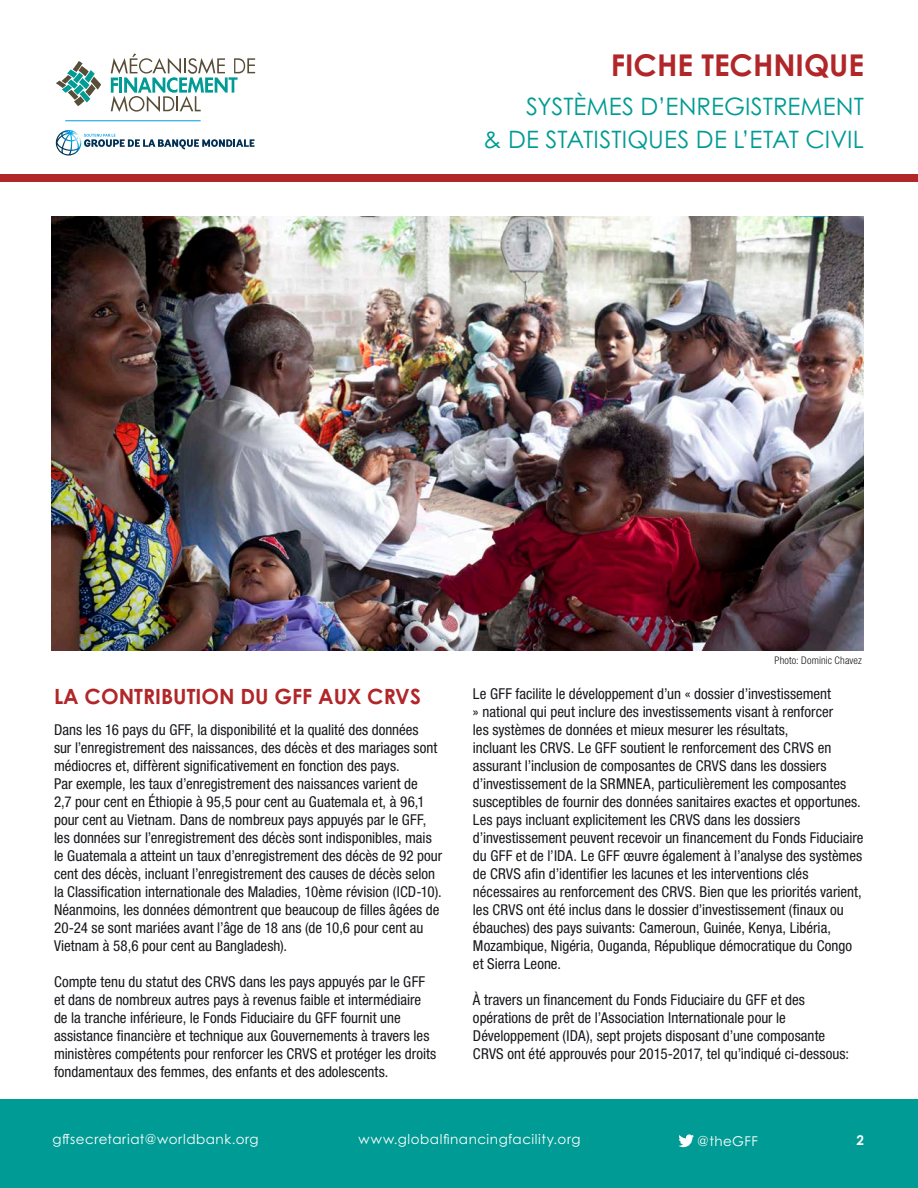
<style>
.page{position:relative;width:918px;height:1188px;background:#fff}
.page>*{position:absolute;margin:0;border:0;box-sizing:border-box;transform-origin:0 0}
.t1{font:700 30px "Century Gothic Std";color:#b12629}
.t2{font:24px/33px "Century Gothic Std";letter-spacing:.005em;color:#009b94;text-align:right}
.t3{font:700 21px "Century Gothic Std";color:#b12629}
.t4{font:condensed 15px/18px "Helvetica Neue LT Std";color:#1a171c}
.t5{font:13.5px "Century Gothic Pro Cyr";letter-spacing:.035em;color:#fff}
.t6{font:700 13.5px "Century Gothic Std";color:#fff}
.t7{font:300 condensed 10.5px "Helvetica Neue LT Std";letter-spacing:.01em;color:#1a171c}
</style>
<div class="page">
<div style="left:0;top:174px;width:918px;height:8px;background:#b12629"></div>
<svg style="left:111px;top:53px;width:144px;height:59px"></svg>
<svg style="left:56px;top:61px;width:45px;height:38px"></svg>
<svg style="left:85px;top:84px;width:11px;height:12px"></svg>
<svg style="left:80px;top:91px;width:10px;height:12px"></svg>
<svg style="left:74px;top:96px;width:10px;height:10px"></svg>
<hr style="left:65px;top:120px;width:136px;height:1px;background:#009ee0">
<svg style="left:56px;top:130px;width:199px;height:26px"></svg>
<div style="left:0;top:1100px;width:918px;height:88px;background:#009b94"></div>
<svg style="left:678px;top:1134px;width:16px;height:13px"></svg>
<img style="left:52px;top:216px;width:811px;height:434px">
<h1 class="t1" style="left:611px;top:46px;width:255px">FICHE TECHNIQUE</h1>
<h2 class="t2" style="left:483px;top:89px;width:382px">SYSTÈMES D’ENREGISTREMENT<br>&amp; DE STATISTIQUES DE L’ETAT CIVIL</h2>
<h3 class="t3" style="left:54px;top:683px;width:368px">LA CONTRIBUTION DU GFF AUX CRVS</h3>
<p class="t4" style="left:54px;top:721px;width:390px">Dans les 16 pays du GFF, la disponibilité et la qualité des données<br>sur l’enregistrement des naissances, des décès et des mariages sont médiocres et, diffèrent significativement en fonction des pays.<br>Par exemple, les taux d’enregistrement des naissances varient de<br>2,7 pour cent en Éthiopie à 95,5 pour cent au Guatemala et, à 96,1 pour cent au Vietnam. Dans de nombreux pays appuyés par le GFF, les données sur l’enregistrement des décès sont indisponibles, mais le Guatemala a atteint un taux d’enregistrement des décès de 92 pour cent des décès, incluant l’enregistrement des causes de décès selon la Classification internationale des Maladies, 10ème révision (ICD-10).<br>Néanmoins, les données démontrent que beaucoup de filles âgées de 20-24 se sont mariées avant l’âge de 18 ans (de 10,6 pour cent au Vietnam à 58,6 pour cent au Bangladesh).</p>
<p class="t4" style="left:54px;top:973px;width:384px">Compte tenu du statut des CRVS dans les pays appuyés par le GFF et dans de nombreux autres pays à revenus faible et intermédiaire de la tranche inférieure, le Fonds Fiduciaire du GFF fournit une assistance financière et technique aux Gouvernements à travers les ministères compétents pour renforcer les CRVS et protéger les droits fondamentaux des femmes, des enfants et des adolescents.</p>
<p class="t7" style="left:774px;top:655px;width:89px">Photo: Dominic Chavez</p>
<p class="t4" style="left:473px;top:684px;width:392px">Le GFF facilite le développement d’un « dossier d’investissement<br>» national qui peut inclure des investissements visant à renforcer<br>les systèmes de données et mieux mesurer les résultats,<br>incluant les CRVS. Le GFF soutient le renforcement des CRVS en assurant l’inclusion de composantes de CRVS dans les dossiers d’investissement de la SRMNEA, particulièrement les composantes susceptibles de fournir des données sanitaires exactes et opportunes.<br>Les pays incluant explicitement les CRVS dans les dossiers d’investissement peuvent recevoir un financement du Fonds Fiduciaire du GFF et de l’IDA. Le GFF œuvre également à l’analyse des systèmes de CRVS afin d’identifier les lacunes et les interventions clés nécessaires au renforcement des CRVS. Bien que les priorités varient, les CRVS ont été inclus dans le dossier d’investissement (finaux ou ébauches) des pays suivants: Cameroun, Guinée, Kenya, Libéria, Mozambique, Nigéria, Ouganda, République démocratique du Congo et Sierra Leone.</p>
<p class="t4" style="left:473px;top:990px;width:378px">À travers un financement du Fonds Fiduciaire du GFF et des opérations de prêt de l’Association Internationale pour le Développement (IDA), sept projets disposant d’une composante CRVS ont été approuvés pour 2015-2017, tel qu’indiqué ci-dessous:</p>
<p class="t5" style="left:52px;top:1131px;width:208px">gffsecretariat@worldbank.org</p>
<p class="t5" style="left:359px;top:1131px;width:223px">www.globalfinancingfacility.org</p>
<p class="t5" style="left:697px;top:1133px;width:62px">@theGFF</p>
<p class="t6" style="left:856px;top:1132px;width:9px">2</p>
</div>
